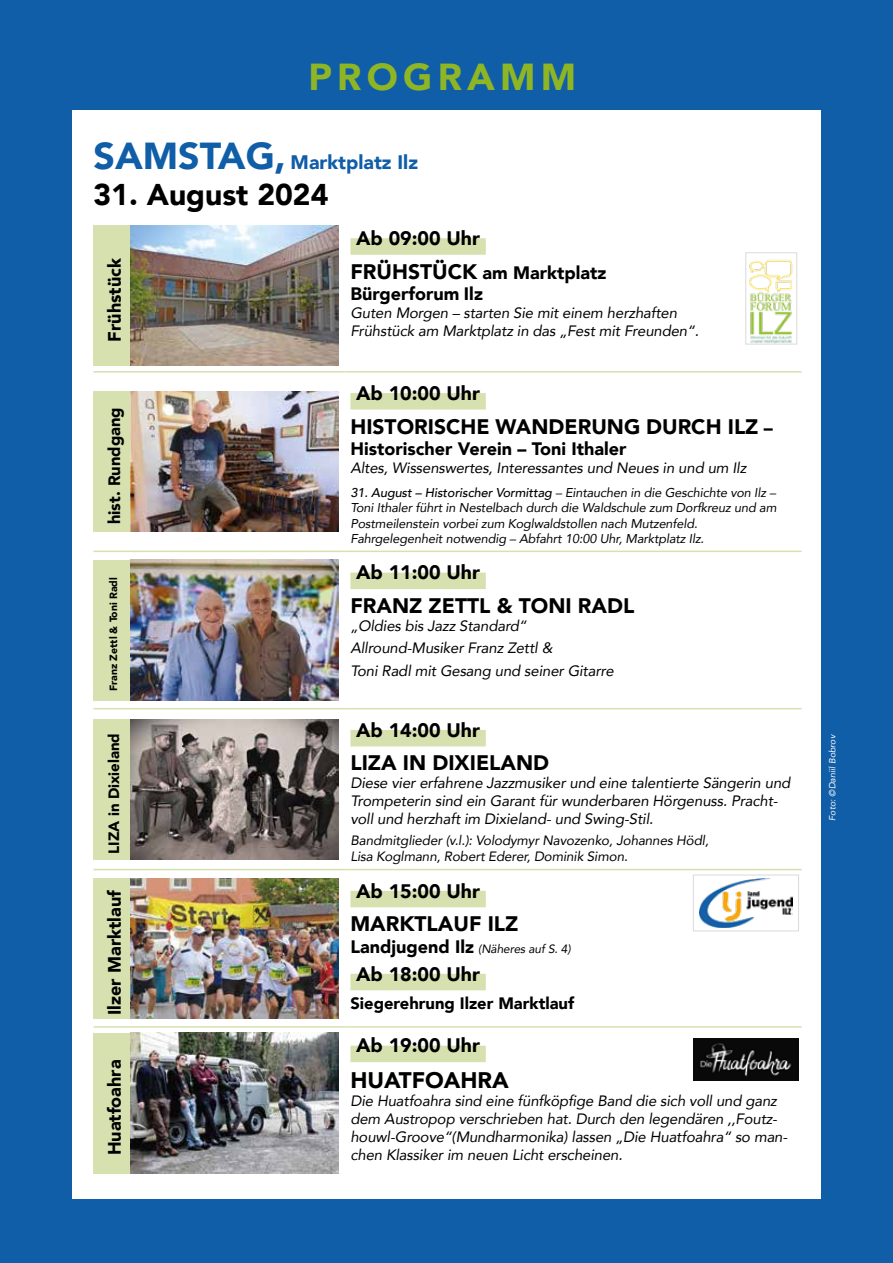
<style>
.page{position:relative;width:893px;height:1263px;background:#105da8}
.page>*{position:absolute;margin:0;border:0;box-sizing:border-box;transform-origin:0 0}
.t1{font:900 37.5px "Avenir";letter-spacing:.14em;color:#8eb624}
.t2{font:900 30px "Avenir";color:#000}
.t3{font:900 22.5px "Avenir";color:#000}
.t4{font:900 21px "Avenir";color:#000}
.t5{font:900 19.5px "Avenir";color:#000}
.t6{font:900 19.5px "Avenir";color:#105da8}
.t7{font:900 18px/21.6px "Avenir";color:#000}
.t8{font:900 16.5px "Avenir";color:#000}
.t9{font:italic 15px/18px "Avenir";letter-spacing:-.01em;color:#000}
.t10{font:900 15px "Avenir";color:#000}
.t11{font:italic 13.5px/16.2px "Avenir";letter-spacing:-.01em;color:#000}
.t12{font:italic 12.75px/15.3px "Avenir";letter-spacing:-.01em;color:#000}
.t13{font:italic 12px "Avenir";letter-spacing:-.01em;color:#000}
.t14{font:900 10.5px "Avenir";color:#000}
.t15{font:italic 9px "Avenir";color:#fff}
.s1{font-size:37.5px}
.s2{font-size:21px}
.s3{font-size:18px}
.s4{font-weight:500}
.s5{font-weight:900;font-style:normal;font-size:18px}
</style>
<div class="page">
<div style="left:72px;top:110px;width:749px;height:1089px;background:#fff"></div>
<hr style="left:94px;top:371px;width:250px;height:2px;background:#d6e1af">
<hr style="left:344px;top:371px;width:457px;height:2px;background:#d6e1af">
<hr style="left:94px;top:551px;width:250px;height:1px;background:#d6e1af">
<hr style="left:344px;top:551px;width:457px;height:1px;background:#d6e1af">
<hr style="left:94px;top:708px;width:250px;height:1px;background:#d6e1af">
<hr style="left:344px;top:708px;width:457px;height:1px;background:#d6e1af">
<hr style="left:94px;top:869px;width:250px;height:1px;background:#d6e1af">
<hr style="left:344px;top:869px;width:457px;height:1px;background:#d6e1af">
<hr style="left:94px;top:1026px;width:250px;height:2px;background:#d6e1af">
<hr style="left:344px;top:1026px;width:457px;height:2px;background:#d6e1af">
<div style="left:94px;top:225px;width:36px;height:141px;background:#d6e1af"></div>
<img style="left:130px;top:225px;width:208px;height:141px">
<div style="left:350px;top:238px;width:136px;height:17px;background:#d6e1af"></div>
<div style="left:94px;top:391px;width:36px;height:141px;background:#d6e1af"></div>
<img style="left:130px;top:391px;width:208px;height:141px">
<div style="left:350px;top:393px;width:136px;height:17px;background:#d6e1af"></div>
<div style="left:94px;top:560px;width:36px;height:140px;background:#d6e1af"></div>
<img style="left:130px;top:560px;width:208px;height:140px">
<div style="left:350px;top:573px;width:136px;height:16px;background:#d6e1af"></div>
<div style="left:94px;top:719px;width:36px;height:140px;background:#d6e1af"></div>
<img style="left:130px;top:719px;width:208px;height:140px">
<div style="left:350px;top:730px;width:136px;height:16px;background:#d6e1af"></div>
<div style="left:94px;top:878px;width:36px;height:140px;background:#d6e1af"></div>
<img style="left:130px;top:878px;width:208px;height:140px">
<div style="left:350px;top:891px;width:136px;height:16px;background:#d6e1af"></div>
<div style="left:350px;top:974px;width:136px;height:16px;background:#d6e1af"></div>
<div style="left:94px;top:1033px;width:36px;height:140px;background:#d6e1af"></div>
<img style="left:130px;top:1033px;width:208px;height:140px">
<div style="left:350px;top:1046px;width:136px;height:16px;background:#d6e1af"></div>
<img style="left:699px;top:878px;width:93px;height:50px">
<div style="left:693px;top:875px;width:106px;height:56px;border:1px solid #dadada"></div>
<img style="left:693px;top:1039px;width:105px;height:42px">
<div style="left:746px;top:258px;width:51px;height:91px;background:linear-gradient(to right,#f3f3f3,#f3f3f3)"></div>
<img style="left:747px;top:258px;width:48px;height:84px">
<div style="left:745px;top:252px;width:52px;height:92px;border:1px solid #dadada"></div>
<h1 class="t1" style="left:308px;top:45px;width:269px">PROGRAMM</h1>
<h3 class="t6" style="left:94px;top:145px;width:326px"><span class="s1">SAMSTAG,</span> Marktplatz Ilz</h3>
<h2 class="t2" style="left:94px;top:169px;width:236px">31. August 2024</h2>
<p class="t7" style="left:103px;top:342px;width:85px;rotate:-90deg">Frühstück</p>
<p class="t8" style="left:100px;top:524px;width:119px;rotate:-90deg">hist. Rundgang</p>
<p class="t14" style="left:104px;top:691px;width:115px;rotate:-90deg">Franz Zettl &amp; Toni Radl</p>
<p class="t10" style="left:101px;top:854px;width:122px;rotate:-90deg">LIZA in Dixieland</p>
<h3 class="t5" style="left:356px;top:221px;width:125px">Ab 09:00 Uhr</h3>
<p class="t7" style="left:350px;top:261px;width:258px"><span class="s2">FRÜHSTÜCK</span> am Marktplatz<br>Bürgerforum Ilz</p>
<p class="t9" style="left:350px;top:304px;width:350px">Guten Morgen – starten Sie mit einem herzhaften<br>Frühstück am Marktplatz in das „Fest mit Freunden“.</p>
<h3 class="t5" style="left:356px;top:376px;width:125px">Ab 10:00 Uhr</h3>
<h3 class="t4" style="left:350px;top:408px;width:424px">HISTORISCHE WANDERUNG DURCH ILZ <span class="s3">–</span></h3>
<p class="t7" style="left:350px;top:438px;width:277px">Historischer Verein – Toni Ithaler</p>
<p class="t9" style="left:350px;top:459px;width:397px">Altes, Wissenswertes, Interessantes und Neues in und um Ilz</p>
<p class="t12" style="left:350px;top:485px;width:428px"><span class="s4">31. August – Historischer Vormittag</span> – Eintauchen in die Geschichte von Ilz – Toni Ithaler führt in Nestelbach durch die Waldschule zum Dorfkreuz und am Postmeilenstein vorbei zum Koglwaldstollen nach Mutzenfeld.<br>Fahrgelegenheit notwendig – Abfahrt 10:00 Uhr, Marktplatz Ilz.</p>
<h3 class="t5" style="left:356px;top:556px;width:125px">Ab 11:00 Uhr</h3>
<h3 class="t4" style="left:350px;top:588px;width:285px">FRANZ ZETTL &amp; TONI RADL</h3>
<p class="t9" style="left:350px;top:615px;width:265px;line-height:22.2px">„Oldies bis Jazz Standard“<br>Allround-Musiker Franz Zettl &amp;<br>Toni Radl mit Gesang und seiner Gitarre</p>
<h3 class="t5" style="left:356px;top:713px;width:125px">Ab 14:00 Uhr</h3>
<h3 class="t4" style="left:350px;top:745px;width:200px">LIZA IN DIXIELAND</h3>
<p class="t9" style="left:350px;top:774px;width:441px">Diese vier erfahrene Jazzmusiker und eine talentierte Sängerin und<br>Trompeterin sind ein Garant für wunderbaren Hörgenuss. Pracht&shy;voll und herzhaft im Dixieland- und Swing-Stil.</p>
<p class="t11" style="left:350px;top:832px;width:360px">Bandmitglieder (v.l.): Volodymyr Navozenko, Johannes Hödl,<br>Lisa Koglmann, Robert Ederer, Dominik Simon.</p>
<p class="t7" style="left:103px;top:1015px;width:126px;rotate:-90deg">Ilzer Marktlauf</p>
<h3 class="t5" style="left:356px;top:874px;width:125px">Ab 15:00 Uhr</h3>
<h3 class="t4" style="left:350px;top:906px;width:170px">MARKTLAUF ILZ</h3>
<p class="t13" style="left:350px;top:941px;width:222px"><span class="s5">Landjugend Ilz</span> (Näheres auf S. 4)</p>
<h3 class="t5" style="left:356px;top:957px;width:125px">Ab 18:00 Uhr</h3>
<p class="t8" style="left:350px;top:989px;width:225px">Siegerehrung Ilzer Marktlauf</p>
<p class="t7" style="left:103px;top:1155px;width:97px;rotate:-90deg">Huatfoahra</p>
<h3 class="t5" style="left:356px;top:1029px;width:125px">Ab 19:00 Uhr</h3>
<h3 class="t3" style="left:350px;top:1061px;width:160px">HUATFOAHRA</h3>
<p class="t9" style="left:350px;top:1091px;width:439px">Die Huatfoahra sind eine fünfköpfige Band die sich voll und ganz dem Austropop verschrieben hat. Durch den legendären ,,Foutz&shy;houwl-Groove“(Mundharmonika) lassen „Die Huatfoahra“ so man&shy;chen Klassiker im neuen Licht erscheinen.</p>
<p class="t15" style="left:827px;top:820px;width:88px;rotate:-90deg">Foto: ©Daniil Bobrov</p>
</div>
